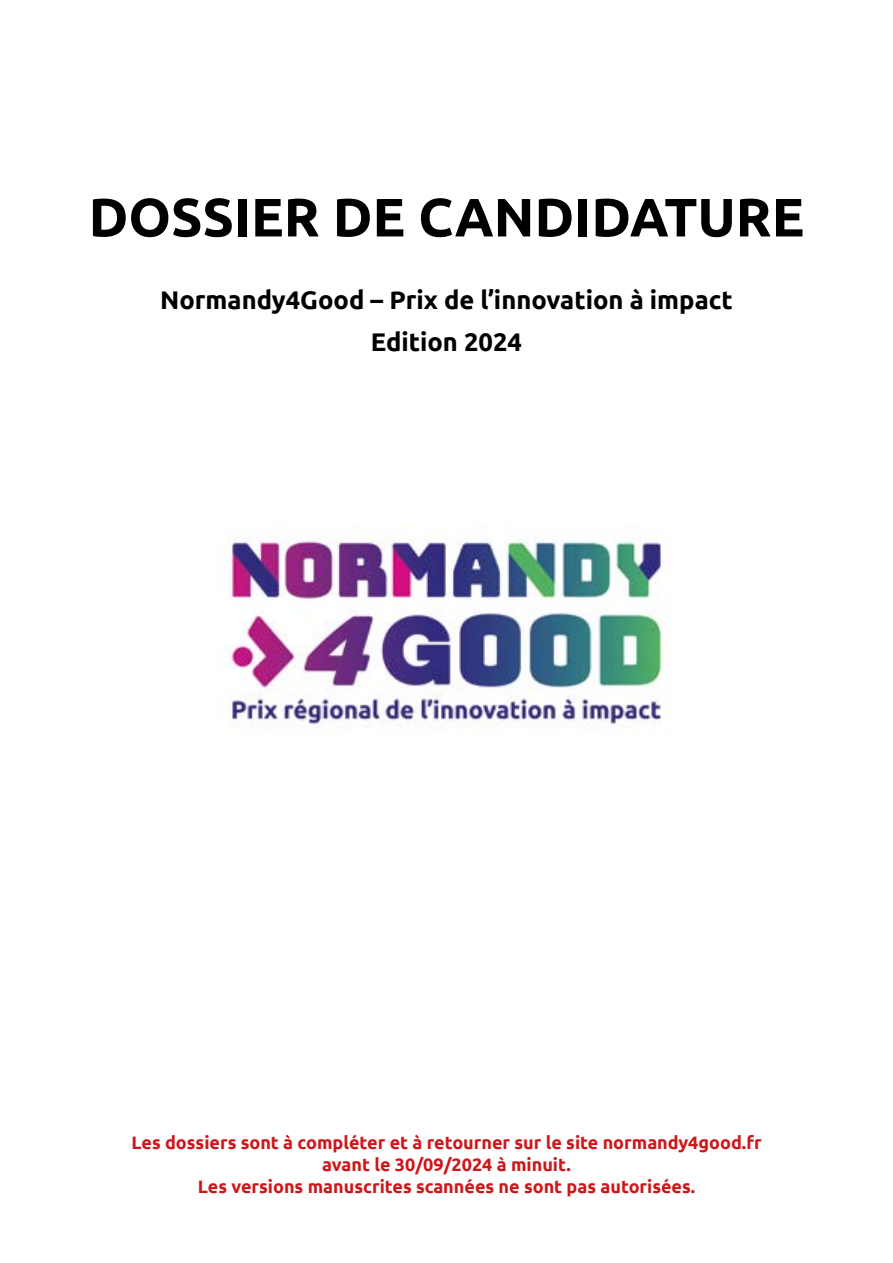
<style>
.page{position:relative;width:893px;height:1263px;background:#fff}
.page>*{position:absolute;margin:0;border:0;box-sizing:border-box;transform-origin:0 0}
.t1{font:700 54px "Ubuntu";color:#000}
.t2{font:700 25.5px/42px "Ubuntu";color:#000;text-align:center}
.t3{font:700 18px/21.6px "Ubuntu";color:#cd171a;text-align:center}
</style>
<div class="page">
<img style="left:228px;top:525px;width:435px;height:213px">
<h1 class="t1" style="left:89px;top:193px;width:717px">DOSSIER DE CANDIDATURE</h1>
<h2 class="t2" style="left:160px;top:280px;width:574px">Normandy4Good – Prix de l’innovation à impact<br>Edition 2024</h2>
<p class="t3" style="left:131px;top:1133px;width:632px">Les dossiers sont à compléter et à retourner sur le site normandy4good.fr avant le 30/09/2024 à minuit.<br>Les versions manuscrites scannées ne sont pas autorisées.</p>
</div>
